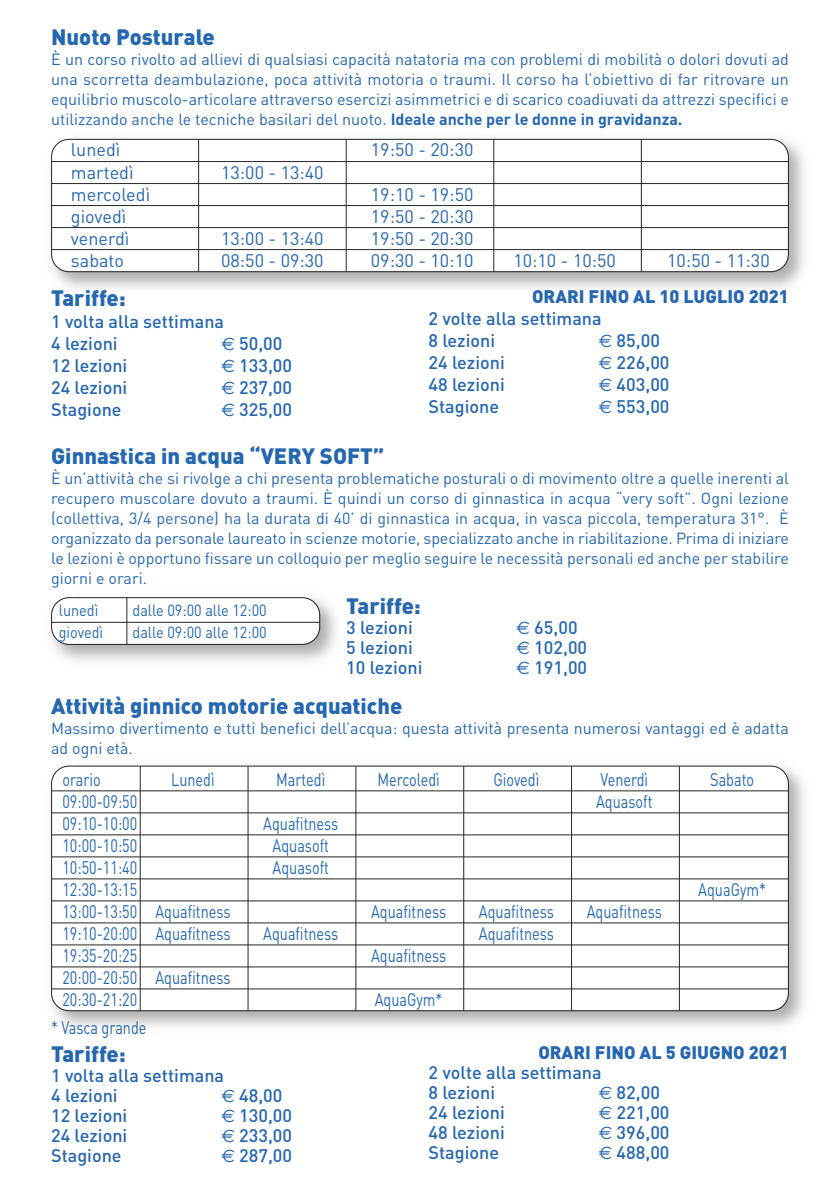
<style>
.page{position:relative;width:840px;height:1191px;background:#fff}
.page>*{position:absolute;margin:0;border:0;box-sizing:border-box;transform-origin:0 0}
.t1{font:900 22px "DINOT";color:#2567b0}
.t2{font:500 18px/22px "DINOT";color:#2567b0}
.t3{font:18px/22px "DINOT";color:#2567b0;scale:.8 1}
.t4{font:18px "DINOT";color:#2567b0}
.t5{font:900 18px "DINOT";color:#2567b0}
.t6{font:16px/20px "DINOT";color:#2567b0;text-align:justify}
.t7{font:16px "DINOT";color:#2567b0;scale:.9 1}
.s1{font-weight:700}
.s2{font-family:"Euro Sans";font-weight:400}
</style>
<div class="page">
<img style="left:51px;top:138px;width:753px;height:151px">
<svg style="left:52px;top:140px;width:735px;height:131px"></svg>
<div style="left:51px;top:139px;width:737px;height:133px;border:2px solid #272627;border-radius:18px"></div>
<hr style="left:198px;top:139px;width:1px;height:132px;background:#272627">
<hr style="left:345px;top:139px;width:1px;height:132px;background:#272627">
<hr style="left:493px;top:139px;width:1px;height:132px;background:#272627">
<hr style="left:640px;top:139px;width:1px;height:132px;background:#272627">
<hr style="left:51px;top:161px;width:737px;height:1px;background:#272627">
<hr style="left:51px;top:183px;width:737px;height:1px;background:#272627">
<hr style="left:51px;top:205px;width:737px;height:1px;background:#272627">
<hr style="left:51px;top:227px;width:737px;height:1px;background:#272627">
<hr style="left:51px;top:249px;width:737px;height:1px;background:#272627">
<img style="left:50px;top:597px;width:286px;height:64px">
<svg style="left:52px;top:598px;width:267px;height:46px"></svg>
<div style="left:51px;top:597px;width:269px;height:48px;border:2px solid #272627;border-radius:18px"></div>
<hr style="left:51px;top:622px;width:268px;height:1px;background:#272627">
<hr style="left:126px;top:597px;width:1px;height:47px;background:#272627">
<img style="left:51px;top:765px;width:753px;height:262px">
<svg style="left:52px;top:766px;width:735px;height:244px"></svg>
<div style="left:51px;top:765px;width:737px;height:246px;border:2px solid #272627;border-radius:18px"></div>
<hr style="left:140px;top:766px;width:1px;height:244px;background:#272627">
<hr style="left:247px;top:766px;width:1px;height:244px;background:#272627">
<hr style="left:355px;top:766px;width:1px;height:244px;background:#272627">
<hr style="left:463px;top:766px;width:1px;height:244px;background:#272627">
<hr style="left:570px;top:766px;width:1px;height:244px;background:#272627">
<hr style="left:678px;top:766px;width:1px;height:244px;background:#272627">
<hr style="left:51px;top:790px;width:737px;height:1px;background:#272627">
<hr style="left:51px;top:812px;width:737px;height:1px;background:#272627">
<hr style="left:51px;top:834px;width:737px;height:1px;background:#272627">
<hr style="left:51px;top:856px;width:737px;height:1px;background:#272627">
<hr style="left:51px;top:878px;width:737px;height:1px;background:#272627">
<hr style="left:51px;top:900px;width:737px;height:1px;background:#272627">
<hr style="left:51px;top:922px;width:737px;height:1px;background:#272627">
<hr style="left:51px;top:944px;width:737px;height:1px;background:#272627">
<hr style="left:51px;top:966px;width:737px;height:1px;background:#272627">
<hr style="left:51px;top:988px;width:737px;height:1px;background:#272627">
<h1 class="t1" style="left:51px;top:30px;width:165px">Nuoto Posturale</h1>
<p class="t6" style="left:51px;top:51px;width:739px">È un corso rivolto ad allievi di qualsiasi capacità natatoria ma con problemi di mobilità o dolori dovuti ad una scorretta deambulazione, poca attività motoria o traumi. Il corso ha l’obiettivo di far ritrovare un equilibrio muscolo-articolare attraverso esercizi asimmetrici e di scarico coadiuvati da attrezzi specifici e utilizzando anche le tecniche basilari del nuoto. <span class="s1">Ideale anche per le donne in gravidanza.</span></p>
<p class="t4" style="left:71px;top:144px;width:51px">lunedì</p>
<p class="t4" style="left:370px;top:144px;width:104px">19:50 - 20:30</p>
<p class="t4" style="left:71px;top:166px;width:64px">martedì</p>
<p class="t4" style="left:221px;top:166px;width:104px">13:00 - 13:40</p>
<p class="t4" style="left:71px;top:188px;width:81px">mercoledì</p>
<p class="t4" style="left:370px;top:188px;width:104px">19:10 - 19:50</p>
<p class="t4" style="left:71px;top:210px;width:57px">giovedì</p>
<p class="t4" style="left:370px;top:210px;width:104px">19:50 - 20:30</p>
<p class="t4" style="left:71px;top:232px;width:60px">venerdì</p>
<p class="t4" style="left:221px;top:232px;width:104px">13:00 - 13:40</p>
<p class="t4" style="left:370px;top:232px;width:104px">19:50 - 20:30</p>
<p class="t4" style="left:71px;top:254px;width:55px">sabato</p>
<p class="t4" style="left:221px;top:254px;width:104px">08:50 - 09:30</p>
<p class="t4" style="left:370px;top:254px;width:104px">09:30 - 10:10</p>
<p class="t4" style="left:513px;top:254px;width:104px">10:10 - 10:50</p>
<p class="t4" style="left:666px;top:254px;width:104px">10:50 - 11:30</p>
<h1 class="t1" style="left:51px;top:290px;width:76px">Tariffe:</h1>
<p class="t2" style="left:51px;top:312px;width:174px">1 volta alla settimana<br>4 lezioni</p>
<p class="t5" style="left:531px;top:290px;width:258px">ORARI FINO AL 10 LUGLIO 2021</p>
<p class="t2" style="left:428px;top:309px;width:175px">2 volte alla settimana<br>8 lezioni</p>
<p class="t2" style="left:598px;top:331px;width:63px"><span class="s2">€</span> 85,00</p>
<p class="t2" style="left:221px;top:334px;width:63px"><span class="s2">€</span> 50,00</p>
<p class="t2" style="left:51px;top:356px;width:78px">12 lezioni</p>
<p class="t2" style="left:221px;top:356px;width:72px"><span class="s2">€</span> 133,00</p>
<p class="t2" style="left:51px;top:378px;width:78px">24 lezioni</p>
<p class="t2" style="left:221px;top:378px;width:72px"><span class="s2">€</span> 237,00</p>
<p class="t2" style="left:51px;top:400px;width:72px">Stagione</p>
<p class="t2" style="left:221px;top:400px;width:72px"><span class="s2">€</span> 325,00</p>
<p class="t2" style="left:428px;top:353px;width:78px">24 lezioni</p>
<p class="t2" style="left:598px;top:353px;width:72px"><span class="s2">€</span> 226,00</p>
<p class="t2" style="left:428px;top:375px;width:78px">48 lezioni</p>
<p class="t2" style="left:598px;top:375px;width:72px"><span class="s2">€</span> 403,00</p>
<p class="t2" style="left:428px;top:397px;width:72px">Stagione</p>
<p class="t2" style="left:598px;top:397px;width:72px"><span class="s2">€</span> 553,00</p>
<h1 class="t1" style="left:51px;top:449px;width:334px">Ginnastica in acqua “VERY SOFT”</h1>
<p class="t6" style="left:51px;top:470px;width:739px">È un’attività che si rivolge a chi presenta problematiche posturali o di movimento oltre a quelle inerenti al recupero muscolare dovuto a traumi. È quindi un corso di ginnastica in acqua “very soft”. Ogni lezione (collettiva, 3/4 persone) ha la durata di 40’ di ginnastica in acqua, in vasca piccola, temperatura 31°. È organizzato da personale laureato in scienze motorie, specializzato anche in riabilitazione. Prima di iniziare le lezioni è opportuno fissare un colloquio per meglio seguire le necessità personali ed anche per stabilire giorni e orari.</p>
<p class="t7" style="left:59px;top:604px;width:45px">lunedì</p>
<p class="t7" style="left:132px;top:604px;width:150px">dalle 09:00 alle 12:00</p>
<p class="t7" style="left:59px;top:626px;width:51px">giovedì</p>
<p class="t7" style="left:132px;top:626px;width:150px">dalle 09:00 alle 12:00</p>
<h1 class="t1" style="left:346px;top:598px;width:76px">Tariffe:</h1>
<p class="t2" style="left:346px;top:618px;width:68px">3 lezioni</p>
<p class="t2" style="left:516px;top:618px;width:63px"><span class="s2">€</span> 65,00</p>
<p class="t2" style="left:346px;top:638px;width:68px">5 lezioni</p>
<p class="t2" style="left:516px;top:638px;width:72px"><span class="s2">€</span> 102,00</p>
<p class="t2" style="left:346px;top:658px;width:78px">10 lezioni</p>
<p class="t2" style="left:516px;top:658px;width:72px"><span class="s2">€</span> 191,00</p>
<h1 class="t1" style="left:51px;top:698px;width:352px">Attività ginnico motorie acquatiche</h1>
<p class="t6" style="left:51px;top:720px;width:739px">Massimo divertimento e tutti benefici dell’acqua: questa attività presenta numerosi vantaggi ed è adatta ad ogni età.</p>
<p class="t3" style="left:62px;top:770px;width:50px">orario</p>
<p class="t3" style="left:171px;top:770px;width:56px">Lunedì</p>
<p class="t3" style="left:276px;top:770px;width:63px">Martedì</p>
<p class="t3" style="left:377px;top:770px;width:80px">Mercoledì</p>
<p class="t3" style="left:493px;top:770px;width:59px">Giovedì</p>
<p class="t3" style="left:600px;top:770px;width:61px">Venerdì</p>
<p class="t3" style="left:709px;top:770px;width:56px">Sabato</p>
<p class="t3" style="left:62px;top:792px;width:95px">09:00-09:50</p>
<p class="t3" style="left:595px;top:792px;width:72px">Aquasoft</p>
<p class="t3" style="left:62px;top:814px;width:95px">09:10-10:00</p>
<p class="t3" style="left:263px;top:814px;width:95px">Aquafitness</p>
<p class="t3" style="left:62px;top:836px;width:95px">10:00-10:50</p>
<p class="t3" style="left:272px;top:836px;width:72px">Aquasoft</p>
<p class="t3" style="left:62px;top:858px;width:95px">10:50-11:40</p>
<p class="t3" style="left:272px;top:858px;width:72px">Aquasoft</p>
<p class="t3" style="left:62px;top:880px;width:95px">12:30-13:15</p>
<p class="t3" style="left:698px;top:880px;width:86px">AquaGym*</p>
<p class="t3" style="left:62px;top:902px;width:211px">13:00-13:50 Aquafitness</p>
<p class="t3" style="left:371px;top:902px;width:95px">Aquafitness</p>
<p class="t3" style="left:478px;top:902px;width:95px">Aquafitness</p>
<p class="t3" style="left:586px;top:902px;width:95px">Aquafitness</p>
<p class="t3" style="left:62px;top:924px;width:211px">19:10-20:00 Aquafitness</p>
<p class="t3" style="left:263px;top:924px;width:95px">Aquafitness</p>
<p class="t3" style="left:478px;top:924px;width:95px">Aquafitness</p>
<p class="t3" style="left:62px;top:946px;width:95px">19:35-20:25</p>
<p class="t3" style="left:371px;top:946px;width:95px">Aquafitness</p>
<p class="t3" style="left:62px;top:968px;width:211px">20:00-20:50 Aquafitness<br>20:30-21:20</p>
<p class="t3" style="left:374px;top:990px;width:86px">AquaGym*</p>
<p class="t3" style="left:51px;top:1018px;width:121px">* Vasca grande</p>
<h1 class="t1" style="left:51px;top:1046px;width:76px">Tariffe:</h1>
<p class="t2" style="left:51px;top:1067px;width:174px;line-height:20px">1 volta alla settimana<br>4 lezioni</p>
<p class="t2" style="left:221px;top:1086px;width:63px"><span class="s2">€</span> 48,00</p>
<p class="t2" style="left:51px;top:1106px;width:78px">12 lezioni</p>
<p class="t2" style="left:221px;top:1106px;width:72px"><span class="s2">€</span> 130,00</p>
<p class="t2" style="left:51px;top:1126px;width:78px">24 lezioni</p>
<p class="t2" style="left:221px;top:1126px;width:72px"><span class="s2">€</span> 233,00</p>
<p class="t2" style="left:51px;top:1146px;width:72px">Stagione</p>
<p class="t2" style="left:221px;top:1146px;width:72px"><span class="s2">€</span> 287,00</p>
<p class="t5" style="left:538px;top:1046px;width:252px">ORARI FINO AL 5 GIUGNO 2021</p>
<p class="t2" style="left:428px;top:1064px;width:175px;line-height:20px">2 volte alla settimana<br>8 lezioni</p>
<p class="t2" style="left:598px;top:1083px;width:63px"><span class="s2">€</span> 82,00</p>
<p class="t2" style="left:428px;top:1103px;width:78px">24 lezioni</p>
<p class="t2" style="left:598px;top:1103px;width:72px"><span class="s2">€</span> 221,00</p>
<p class="t2" style="left:428px;top:1123px;width:78px">48 lezioni</p>
<p class="t2" style="left:598px;top:1123px;width:72px"><span class="s2">€</span> 396,00</p>
<p class="t2" style="left:428px;top:1143px;width:72px">Stagione</p>
<p class="t2" style="left:598px;top:1143px;width:72px"><span class="s2">€</span> 488,00</p>
</div>
